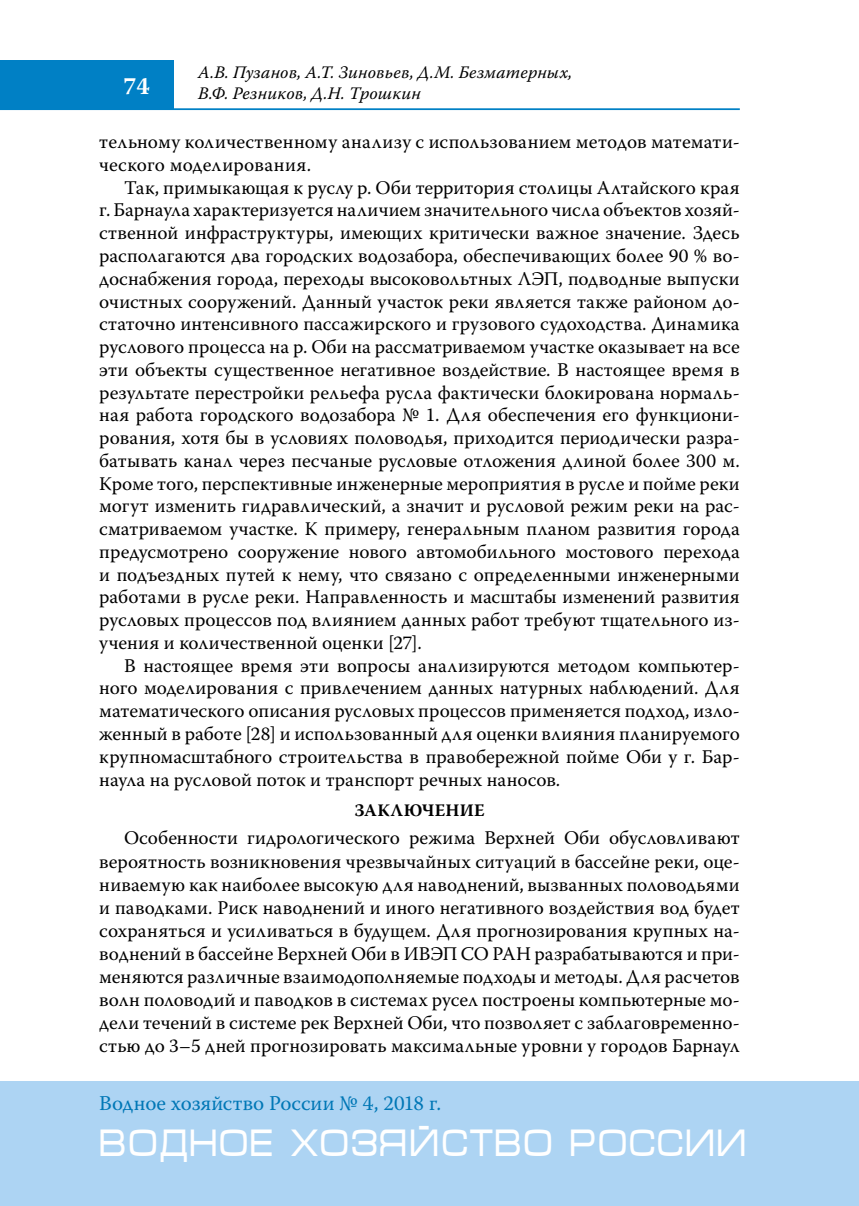
<style>
.page{position:relative;width:859px;height:1206px;background:#fff}
.page>*{position:absolute;margin:0;border:0;box-sizing:border-box;transform-origin:0 0}
.t1{font:38.5px "Micra";color:#fff;scale:.81 1}
.t2{font:700 24.5px "Warnock Pro";color:#fff}
.t3{font:21px "Warnock Pro";color:#0077b6}
.t4{font:19.25px/22.8px "Warnock Pro";letter-spacing:.005em;color:#000;text-align:justify}
.t5{font:italic 17.5px/21px "Warnock Pro";letter-spacing:.005em;color:#000}
.t6{font:700 17.5px "Warnock Pro";letter-spacing:.02em;color:#000}
</style>
<div class="page">
<hr style="left:0;top:108px;width:739px;height:2px;background:#0080c5">
<div style="left:0;top:60px;width:174px;height:50px;background:#0080c5"></div>
<div style="left:0;top:1081px;width:858px;height:124px;background:#add4f3"></div>
<p class="t2" style="left:123px;top:71px;width:28px">74</p>
<p class="t5" style="left:198px;top:61px;width:375px">А.В. Пузанов, А.Т. Зиновьев, Д.М. Безматерных,<br>В.Ф. Резников, Д.Н. Трошкин</p>
<p class="t4" style="left:99px;top:130px;width:641px">тельному количественному анализу с использованием методов математи&shy;ческого моделирования.</p>
<p class="t4" style="left:99px;top:176px;width:641px;text-indent:25px">Так, примыкающая к руслу р. Оби территория столицы Алтайского края г. Барнаула характеризуется наличием значительного числа объектов хозяй&shy;ственной инфраструктуры, имеющих критически важное значение. Здесь располагаются два городских водозабора, обеспечивающих более 90 % во&shy;доснабжения города, переходы высоковольтных ЛЭП, подводные выпуски очистных сооружений. Данный участок реки является также районом до&shy;статочно интенсивного пассажирского и грузового судоходства. Динамика руслового процесса на р. Оби на рассматриваемом участке оказывает на все эти объекты существенное негативное воздействие. В настоящее время в результате перестройки рельефа русла фактически блокирована нормаль&shy;ная работа городского водозабора № 1. Для обеспечения его функциони&shy;рования, хотя бы в условиях половодья, приходится периодически разра&shy;батывать канал через песчаные русловые отложения длиной более 300 м.<br>Кроме того, перспективные инженерные мероприятия в русле и пойме реки могут изменить гидравлический, а значит и русловой режим реки на рас&shy;сматриваемом участке. К примеру, генеральным планом развития города предусмотрено сооружение нового автомобильного мостового перехода и подъездных путей к нему, что связано с определенными инженерными работами в русле реки. Направленность и масштабы изменений развития русловых процессов под влиянием данных работ требуют тщательного из&shy;учения и количественной оценки [27].</p>
<p class="t4" style="left:99px;top:653px;width:641px;text-indent:25px">В настоящее время эти вопросы анализируются методом компьютер&shy;ного моделирования с привлечением данных натурных наблюдений. Для математического описания русловых процессов применяется подход, изло&shy;женный в работе [28] и использованный для оценки влияния планируемого крупномасштабного строительства в правобережной пойме Оби у г. Бар&shy;наула на русловой поток и транспорт речных наносов.</p>
<p class="t6" style="left:354px;top:800px;width:132px">ЗАКЛЮЧЕНИЕ</p>
<p class="t4" style="left:99px;top:826px;width:641px;text-indent:25px">Особенности гидрологического режима Верхней Оби обусловливают вероятность возникновения чрезвычайных ситуаций в бассейне реки, оце&shy;ниваемую как наиболее высокую для наводнений, вызванных половодьями и паводками. Риск наводнений и иного негативного воздействия вод будет сохраняться и усиливаться в будущем. Для прогнозирования крупных на&shy;воднений в бассейне Верхней Оби в ИВЭП СО РАН разрабатываются и при&shy;меняются различные взаимодополняемые подходы и методы. Для расчетов волн половодий и паводков в системах русел построены компьютерные мо&shy;дели течений в системе рек Верхней Оби, что позволяет с заблаговременно&shy;стью до 3–5 дней прогнозировать максимальные уровни у городов Барнаул</p>
<p class="t3" style="left:99px;top:1090px;width:343px">Водное хозяйство России № 4, 2018 г.</p>
<h1 class="t1" style="left:99px;top:1122px;width:801px">ВОДНОЕ ХОЗЯЙСТВО РОССИИ</h1>
</div>
